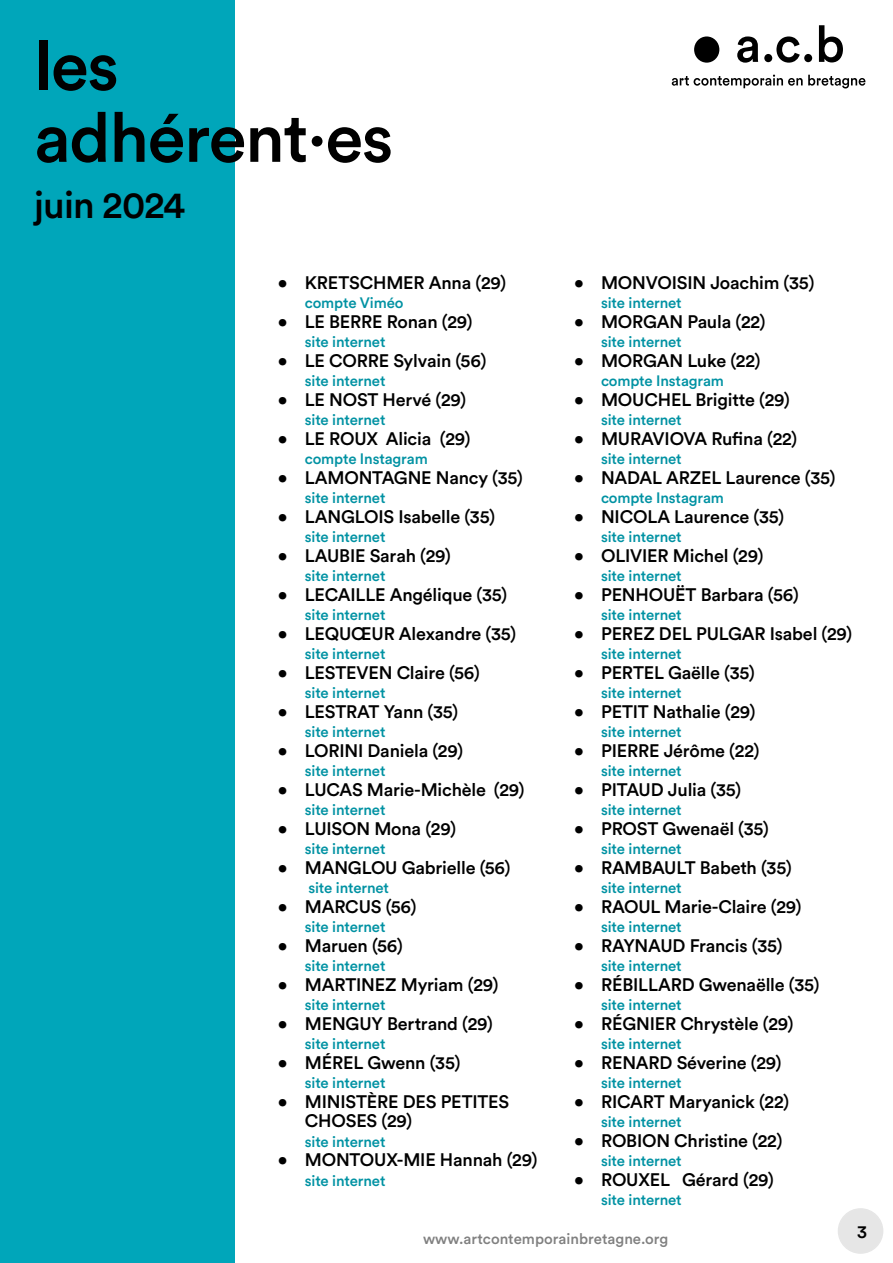
<style>
.page{position:relative;width:893px;height:1263px;background:#fff}
.page>*{position:absolute;margin:0;border:0;box-sizing:border-box;transform-origin:0 0}
.t1{font:500 69px/72px "Circular Std";letter-spacing:-.02em;color:#000}
.t2{font:500 37.5px "Circular Std";letter-spacing:-.02em;color:#000}
.t3{font:500 18px/19.5px "Circular Std";letter-spacing:-.01em;color:#000}
.t4{font:500 15px "Circular Std";letter-spacing:-.01em;color:#0092a3}
.t5{font:500 15px "Circular Std";color:#000}
</style>
<div class="page">
<div style="left:838px;top:1209px;width:45px;height:44px;background:#e6e6e6;border-radius:50%"></div>
<div style="left:838px;top:1208px;width:45px;height:46px;border:2px solid #000;border-radius:50%"></div>
<div style="left:0;top:0;width:234px;height:1263px;background:#00a6ba"></div>
<div style="left:694px;top:36px;width:25px;height:27px;background:#000;border-radius:50%"></div>
<svg style="left:764px;top:25px;width:79px;height:38px"></svg>
<svg style="left:737px;top:36px;width:21px;height:27px"></svg>
<svg style="left:672px;top:75px;width:193px;height:13px"></svg>
<h1 class="t1" style="left:34px;top:28px;width:361px">les adhérent·es</h1>
<h2 class="t2" style="left:34px;top:181px;width:153px">juin 2024</h2>
<p class="t3" style="left:278px;top:272px;width:230px">• KRETSCHMER Anna (29)</p>
<p class="t4" style="left:305px;top:294px;width:100px">compte Viméo</p>
<p class="t3" style="left:278px;top:311px;width:196px">• LE BERRE Ronan (29)</p>
<p class="t4" style="left:305px;top:333px;width:82px">site internet</p>
<p class="t3" style="left:278px;top:350px;width:78px">• LE CORR</p>
<p class="t3" style="left:379px;top:350px;width:109px">E Sylvain (56)</p>
<p class="t4" style="left:305px;top:372px;width:82px">site internet</p>
<p class="t3" style="left:278px;top:389px;width:190px">• LE NOST Hervé (29)</p>
<p class="t4" style="left:305px;top:411px;width:82px">site internet</p>
<p class="t3" style="left:278px;top:428px;width:64px">• LE ROU</p>
<p class="t3" style="left:366px;top:428px;width:106px">X Alicia (29)</p>
<p class="t4" style="left:305px;top:450px;width:124px">compte I nstagram</p>
<p class="t3" style="left:278px;top:467px;width:247px">• LAMONTAGNE Nancy (35)</p>
<p class="t4" style="left:305px;top:489px;width:82px">site internet</p>
<p class="t3" style="left:278px;top:506px;width:219px">• LANGLOIS Isabelle (35)</p>
<p class="t4" style="left:305px;top:528px;width:82px">site internet</p>
<p class="t3" style="left:278px;top:545px;width:175px">• LAUBI E Sarah (29)</p>
<p class="t4" style="left:305px;top:567px;width:82px">site internet</p>
<p class="t3" style="left:278px;top:584px;width:231px">• LECAILLE Angélique (35)</p>
<p class="t4" style="left:305px;top:606px;width:82px">site internet</p>
<p class="t3" style="left:278px;top:623px;width:240px">• LEQUŒUR Alexandre (35)</p>
<p class="t4" style="left:305px;top:645px;width:82px">site internet</p>
<p class="t3" style="left:278px;top:662px;width:204px">• LESTEVEN Claire (56)</p>
<p class="t4" style="left:305px;top:684px;width:82px">site internet</p>
<p class="t3" style="left:278px;top:701px;width:182px">• LESTRAT Yann (35)</p>
<p class="t4" style="left:305px;top:723px;width:82px">site internet</p>
<p class="t3" style="left:278px;top:740px;width:38px">• LORI</p>
<p class="t3" style="left:345px;top:740px;width:120px">NI Daniela (29)</p>
<p class="t4" style="left:305px;top:762px;width:82px">site internet</p>
<p class="t3" style="left:278px;top:779px;width:248px">• LUCAS Marie-Michèle (29)</p>
<p class="t4" style="left:305px;top:801px;width:82px">site internet</p>
<p class="t3" style="left:278px;top:818px;width:180px">• LUISON Mona (29)</p>
<p class="t4" style="left:305px;top:840px;width:82px">site internet</p>
<p class="t3" style="left:278px;top:857px;width:96px">• MANGLOU</p>
<p class="t3" style="left:402px;top:857px;width:110px">Gabrielle (56)</p>
<p class="t4" style="left:308px;top:879px;width:82px">site internet</p>
<p class="t3" style="left:278px;top:896px;width:140px">• MARCUS (56)</p>
<p class="t4" style="left:305px;top:918px;width:82px">site internet</p>
<p class="t3" style="left:278px;top:935px;width:127px">• Maruen (56)</p>
<p class="t4" style="left:305px;top:957px;width:82px">site internet</p>
<p class="t3" style="left:278px;top:974px;width:222px">• MARTI NEZ Myriam (29)</p>
<p class="t4" style="left:305px;top:996px;width:82px">site internet</p>
<p class="t3" style="left:278px;top:1013px;width:217px">• MENGUY Bertrand (29)</p>
<p class="t4" style="left:305px;top:1035px;width:82px">site internet</p>
<p class="t3" style="left:278px;top:1052px;width:184px">• MÉREL Gwenn (35)</p>
<p class="t4" style="left:305px;top:1074px;width:82px">site internet</p>
<p class="t3" style="left:305px;top:1091px;width:206px;text-indent:-27px">• MI NISTÈRE DES PETITES<br>CHOSES (29)</p>
<p class="t4" style="left:305px;top:1132px;width:82px">site internet</p>
<p class="t3" style="left:278px;top:1150px;width:261px">• MONTOUX-MI E Hannah (29)</p>
<p class="t4" style="left:305px;top:1171px;width:82px">site internet</p>
<p class="t3" style="left:574px;top:272px;width:242px">• MONVOISI N Joachim (35)</p>
<p class="t4" style="left:601px;top:294px;width:82px">site internet</p>
<p class="t3" style="left:574px;top:311px;width:193px">• MORGAN Paula (22)</p>
<p class="t4" style="left:601px;top:333px;width:82px">site internet</p>
<p class="t3" style="left:574px;top:350px;width:188px">• MORGAN Luke (22)</p>
<p class="t4" style="left:601px;top:372px;width:124px">compte I nstagram</p>
<p class="t3" style="left:574px;top:389px;width:217px">• MOUCHEL Brigitte (29)</p>
<p class="t4" style="left:601px;top:411px;width:82px">site internet</p>
<p class="t3" style="left:574px;top:428px;width:225px">• MURAVIOVA Rufina (22)</p>
<p class="t4" style="left:601px;top:450px;width:82px">site internet</p>
<p class="t3" style="left:574px;top:467px;width:263px">• NADAL ARZEL Laurence (35)</p>
<p class="t4" style="left:601px;top:489px;width:124px">compte I nstagram</p>
<p class="t3" style="left:574px;top:506px;width:212px">• NI COLA Laurence (35)</p>
<p class="t4" style="left:601px;top:528px;width:82px">site internet</p>
<p class="t3" style="left:574px;top:545px;width:191px">• OLIVI ER Michel (29)</p>
<p class="t4" style="left:601px;top:567px;width:82px">site internet</p>
<p class="t3" style="left:574px;top:584px;width:226px">• PENHOU ËT Barbara (56)</p>
<p class="t4" style="left:601px;top:606px;width:82px">site internet</p>
<p class="t3" style="left:574px;top:623px;width:280px">• PEREZ DEL PULGAR Isabel (29)</p>
<p class="t4" style="left:601px;top:645px;width:82px">site internet</p>
<p class="t3" style="left:574px;top:662px;width:182px">• PERTEL Gaëlle (35)</p>
<p class="t4" style="left:601px;top:684px;width:82px">site internet</p>
<p class="t3" style="left:574px;top:701px;width:183px">• PETIT Nathalie (29)</p>
<p class="t4" style="left:601px;top:723px;width:82px">site internet</p>
<p class="t3" style="left:574px;top:740px;width:187px">• PI ERRE Jérôme (22)</p>
<p class="t4" style="left:601px;top:762px;width:82px">site internet</p>
<p class="t3" style="left:574px;top:779px;width:169px">• PITAUD Julia (35)</p>
<p class="t4" style="left:601px;top:801px;width:82px">site internet</p>
<p class="t3" style="left:574px;top:818px;width:196px">• PROST Gwenaël (35)</p>
<p class="t4" style="left:601px;top:840px;width:82px">site internet</p>
<p class="t3" style="left:574px;top:857px;width:219px">• RAMBAULT Babeth (35)</p>
<p class="t4" style="left:601px;top:879px;width:82px">site internet</p>
<p class="t3" style="left:574px;top:896px;width:63px">• RAOUL</p>
<p class="t3" style="left:665px;top:896px;width:138px">Marie-Claire (29)</p>
<p class="t4" style="left:601px;top:918px;width:82px">site internet</p>
<p class="t3" style="left:574px;top:935px;width:210px">• RAYNAUD Francis (35)</p>
<p class="t4" style="left:601px;top:957px;width:82px">site internet</p>
<p class="t3" style="left:574px;top:974px;width:247px">• RÉBILLARD Gwenaëlle (35)</p>
<p class="t4" style="left:601px;top:996px;width:82px">site internet</p>
<p class="t3" style="left:574px;top:1013px;width:221px">• RÉGNI ER Chrystèle (29)</p>
<p class="t4" style="left:601px;top:1035px;width:82px">site internet</p>
<p class="t3" style="left:574px;top:1052px;width:209px">• RENARD Séverine (29)</p>
<p class="t4" style="left:601px;top:1074px;width:82px">site internet</p>
<p class="t3" style="left:574px;top:1091px;width:217px">• RI CART Maryanick (22)</p>
<p class="t4" style="left:601px;top:1113px;width:82px">site internet</p>
<p class="t3" style="left:574px;top:1130px;width:210px">• ROBION Christine (22)</p>
<p class="t4" style="left:601px;top:1152px;width:82px">site internet</p>
<p class="t3" style="left:574px;top:1169px;width:40px">• ROU</p>
<p class="t3" style="left:638px;top:1169px;width:137px">XEL Gérard (29)</p>
<p class="t4" style="left:601px;top:1191px;width:82px">site internet</p>
<p class="t5" style="left:423px;top:1230px;width:247px">www.artcontemporainbretagne.org</p>
<p class="t3" style="left:857px;top:1222px;width:11px">3</p>
</div>
